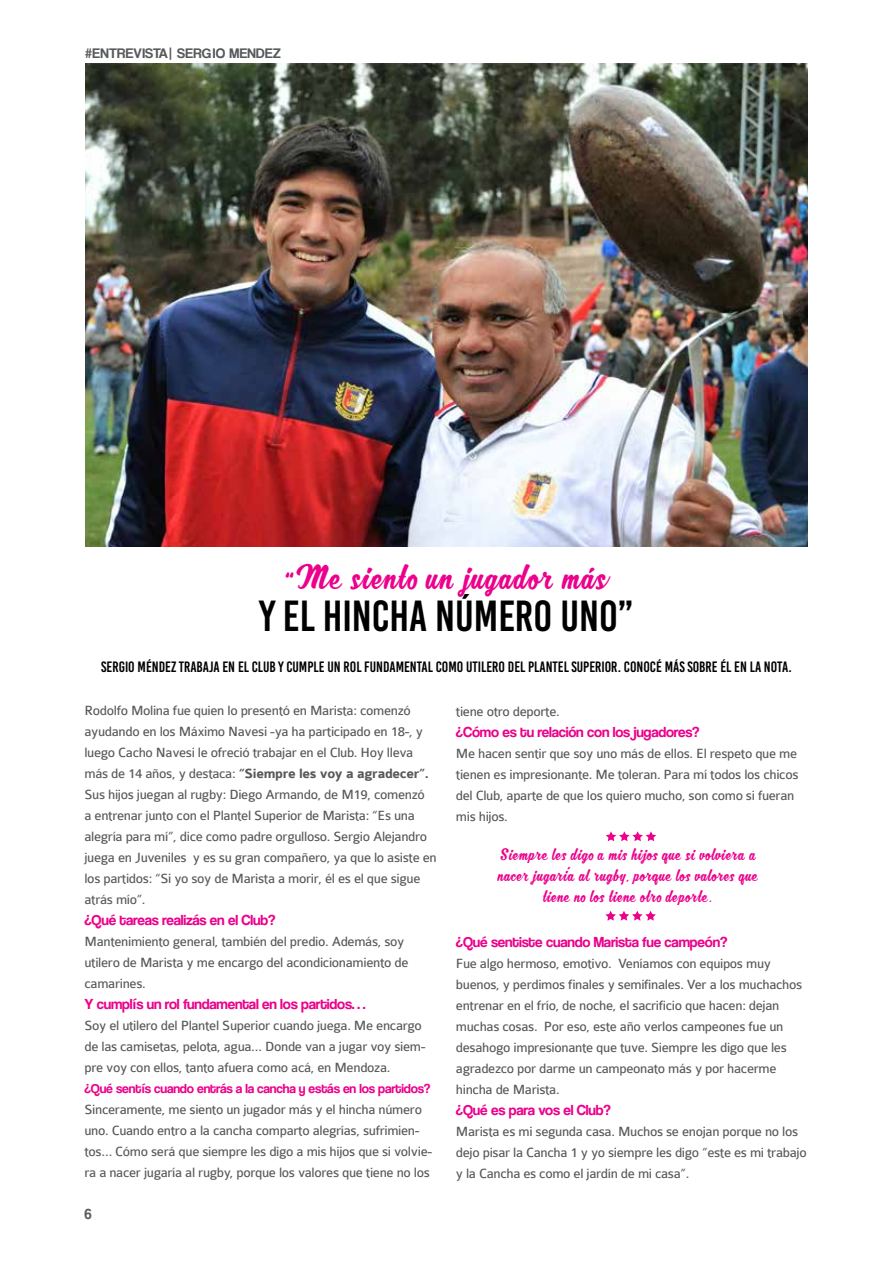
<style>
.page{position:relative;width:893px;height:1263px;background:#fff}
.page>*{position:absolute;margin:0;border:0;box-sizing:border-box;transform-origin:0 0}
.t1{font:43.5px "Bebas Kai";color:#000}
.t2{font:34.5px "MJ Zhafira Demo";letter-spacing:.05em;color:#ec008c}
.t3{font:16.5px/21px "MJ Zhafira Demo";letter-spacing:.05em;color:#ec008c;text-align:center}
.t4{font:15px "Coolvetica Rg";letter-spacing:-.01em;color:#ec008c}
.t5{font:15px "Bebas Kai";color:#000}
.t6{font:15px "Coolvetica Rg";color:#58595b}
.t7{font:14.25px/21px "Colaborate";letter-spacing:-.025em;color:#58595b}
.t8{font:14.25px "Coolvetica Rg";letter-spacing:.025em;color:#58595b}
.t9{font:13.5px "Coolvetica Rg";letter-spacing:-.01em;color:#ec008c}
.s1{font-weight:700}
</style>
<div class="page">
<svg style="left:606px;top:831px;width:50px;height:10px"></svg>
<svg style="left:605px;top:911px;width:51px;height:10px"></svg>
<img style="left:85px;top:64px;width:723px;height:483px">
<p class="t8" style="left:85px;top:45px;width:197px">#ENTREVISTA| SERGIO MENDEZ</p>
<h2 class="t2" style="left:285px;top:556px;width:325px">“Me siento un jugador más</h2>
<h1 class="t1" style="left:259px;top:593px;width:376px">Y EL HINCHA NÚMERO UNO”</h1>
<p class="t5" style="left:101px;top:659px;width:692px">SERGIO MÉNDEZ TRABAJA EN EL CLUB Y CUMPLE UN ROL FUNDAMENTAL COMO UTILERO DEL PLANTEL SUPERIOR. CONOCÉ MÁS SOBRE ÉL EN LA NOTA.</p>
<p class="t7" style="left:84px;top:700px;width:354px">Rodolfo Molina fue quien lo presentó en Marista: comenzó ayudando en los Máximo Navesi -ya ha participado en 18-, y luego Cacho Navesi le ofreció trabajar en el Club. Hoy lleva más de 14 años, y destaca: <span class="s1">“Siempre les voy a agradecer”.<br></span>Sus hijos juegan al rugby: Diego Armando, de M19, comenzó<br>a entrenar junto con el Plantel Superior de Marista: “Es una alegría para mí”, dice como padre orgulloso. Sergio Alejandro juega en Juveniles y es su gran compañero, ya que lo asiste en los partidos: “Si yo soy de Marista a morir, él es el que sigue atrás mío”.</p>
<p class="t4" style="left:84px;top:911px;width:192px">¿Qué tareas realizás en el Club?</p>
<p class="t7" style="left:84px;top:931px;width:326px">Mantenimiento general, también del predio. Además, soy utilero de Marista y me encargo del acondicionamiento de camarines.</p>
<p class="t4" style="left:84px;top:995px;width:283px">Y cumplís un rol fundamental en los partidos…</p>
<p class="t7" style="left:84px;top:1015px;width:343px">Soy el utilero del Plantel Superior cuando juega. Me encargo de las camisetas, pelota, agua… Donde van a jugar voy siem&shy;pre voy con ellos, tanto afuera como acá, en Mendoza.</p>
<p class="t9" style="left:84px;top:1081px;width:347px">¿Qué sentís cuando entrás a la cancha y estás en los partidos?</p>
<p class="t7" style="left:84px;top:1099px;width:349px">Sinceramente, me siento un jugador más y el hincha número uno. Cuando entro a la cancha comparto alegrías, sufrimien&shy;tos… Cómo será que siempre les digo a mis hijos que si volvie&shy;ra a nacer jugaría al rugby, porque los valores que tiene no los</p>
<p class="t6" style="left:84px;top:1205px;width:9px">6</p>
<p class="t7" style="left:456px;top:701px;width:105px">tiene otro deporte.</p>
<p class="t4" style="left:456px;top:723px;width:245px">¿Cómo es tu relación con los jugadores?</p>
<p class="t7" style="left:456px;top:743px;width:344px">Me hacen sentir que soy uno más de ellos. El respeto que me tienen es impresionante. Me toleran. Para mí todos los chicos del Club, aparte de que los quiero mucho, son como si fueran mis hijos.</p>
<p class="t3" style="left:498px;top:844px;width:261px">Siempre les digo a mis hijos que si volviera a nacer jugaría al rugby, porque los valores que tiene no los tiene otro deporte.</p>
<p class="t4" style="left:456px;top:933px;width:273px">¿Qué sentiste cuando Marista fue campeón?</p>
<p class="t7" style="left:456px;top:953px;width:348px">Fue algo hermoso, emotivo. Veníamos con equipos muy buenos, y perdimos finales y semifinales. Ver a los muchachos entrenar en el frío, de noche, el sacrificio que hacen: dejan muchas cosas. Por eso, este año verlos campeones fue un desahogo impresionante que tuve. Siempre les digo que les agradezco por darme un campeonato más y por hacerme hincha de Marista.</p>
<p class="t4" style="left:456px;top:1101px;width:156px">¿Qué es para vos el Club?</p>
<p class="t7" style="left:456px;top:1121px;width:352px">Marista es mi segunda casa. Muchos se enojan porque no los dejo pisar la Cancha 1 y yo siempre les digo “este es mi trabajo y la Cancha es como el jardín de mi casa”.</p>
</div>
